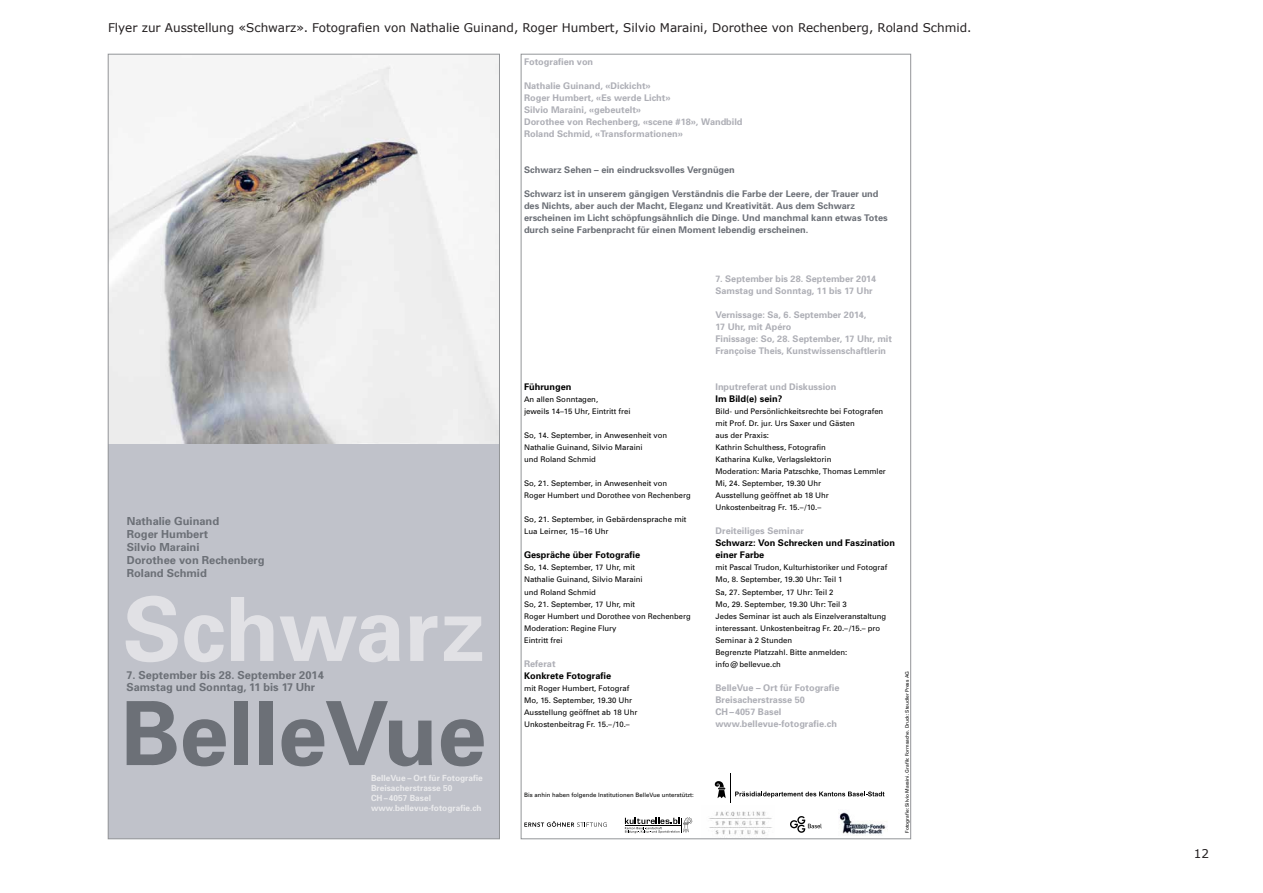
<style>
.page{position:relative;width:1263px;height:893px;background:#fff}
.page>*{position:absolute;margin:0;border:0;box-sizing:border-box;transform-origin:0 0}
.t1{font:700 88.65px "Univers";letter-spacing:-.005em;color:#6c7077}
.t2{font:700 88.65px "Univers";letter-spacing:-.005em;color:#e1e1e5}
.Kleine_Titel{font:12px "Verdana";color:#231f20}
.t3{font:700 11.1px/12.9px "Univers";color:#6c7077}
.t4{font:700 9.15px/12px "Univers";color:#aeafb6}
.t5{font:700 9.15px/12px "Univers";color:#6c7077}
.t6{font:700 9.15px/12px "Univers";color:#000}
.t7{font:700 8.55px/10.2px "Univers";color:#eaeaec}
.t8{font:7.65px/12px "Univers";color:#000}
.t9{font:6px "Univers";color:#000}
.t10{font:4.8px "Univers";color:#000}
.s1{color:#aeafb6}
.s2{color:#000}
</style>
<div class="page">
<div style="left:108px;top:444px;width:391px;height:395px;background:#c0c2ca"></div>
<img style="left:110px;top:56px;width:388px;height:388px">
<svg style="left:715px;top:773px;width:169px;height:29px"></svg>
<img style="left:839px;top:812px;width:48px;height:22px">
<svg style="left:524px;top:821px;width:83px;height:6px"></svg>
<img style="left:709px;top:811px;width:63px;height:24px">
<svg style="left:625px;top:817px;width:67px;height:16px"></svg>
<svg style="left:790px;top:816px;width:32px;height:17px"></svg>
<p class="Kleine_Titel" style="left:108px;top:19px;width:865px">Flyer zur Ausstellung «Schwarz». Fotografien von Nathalie Guinand, Roger Humbert, Silvio Maraini, Dorothee von Rechenberg, Roland Schmid.</p>
<p class="t4" style="left:524px;top:55px;width:71px">Fotografien von</p>
<p class="t4" style="left:524px;top:79px;width:220px">Nathalie Guinand, «Dickicht»<br>Roger Humbert, «Es werde Licht»<br>Silvio Maraini, «gebeutelt»<br>Dorothee von Rechenberg, «scene #18», Wandbild Roland Schmid, «Transformationen»</p>
<p class="t5" style="left:524px;top:164px;width:212px">Schwarz Sehen – ein eindrucksvolles Vergnügen</p>
<p class="t5" style="left:524px;top:188px;width:365px">Schwarz ist in unserem gängigen Verständnis die Farbe der Leere, der Trauer und des Nichts, aber auch der Macht, Eleganz und Kreativität. Aus dem Schwarz erscheinen im Licht schöpfungsähnlich die Dinge. Und manchmal kann etwas Totes durch seine Farbenpracht für einen Moment lebendig erscheinen.</p>
<p class="t3" style="left:127px;top:514px;width:139px">Nathalie Guinand<br>Roger Humbert<br>Silvio Maraini<br>Dorothee von Rechenberg<br>Roland Schmid</p>
<p class="t2" style="left:123px;top:572px;width:364px">Schwarz</p>
<p class="t3" style="left:126px;top:668px;width:199px">7. September bis 28. September 2014<br>Samstag und Sonntag, 11 bis 17 Uhr</p>
<p class="t1" style="left:121px;top:677px;width:367px">BelleVue</p>
<p class="t7" style="left:371px;top:772px;width:113px">BelleVue – Ort für Fotografie<br>Breisacherstrasse 50<br>CH – 4057 Basel www.bellevue-fotografie.ch</p>
<p class="t6" style="left:524px;top:380px;width:49px">Führungen</p>
<p class="t8" style="left:524px;top:393px;width:108px">An allen Sonntagen,<br>jeweils 14–15 Uhr, Eintritt frei</p>
<p class="t8" style="left:524px;top:429px;width:145px">So, 14. September, in Anwesenheit von<br>Nathalie Guinand, Silvio Maraini<br>und Roland Schmid</p>
<p class="t8" style="left:524px;top:477px;width:168px">So, 21. September, in Anwesenheit von<br>Roger Humbert und Dorothee von Rechenberg</p>
<p class="t8" style="left:524px;top:513px;width:164px">So, 21. September, in Gebärdensprache mit<br>Lua Leirner, 15–16 Uhr</p>
<p class="t6" style="left:524px;top:549px;width:118px">Gespräche über Fotografie</p>
<p class="t8" style="left:524px;top:562px;width:168px">So, 14. September, 17 Uhr, mit<br>Nathalie Guinand, Silvio Maraini<br>und Roland Schmid<br>So, 21. September, 17 Uhr, mit<br>Roger Humbert und Dorothee von Rechenberg<br>Moderation: Regine Flury<br>Eintritt frei</p>
<p class="t6" style="left:524px;top:657px;width:89px"><span class="s1">Referat<br></span>Konkrete Fotografie</p>
<p class="t8" style="left:524px;top:682px;width:115px">mit Roger Humbert, Fotograf<br>Mo, 15. September, 19.30 Uhr<br>Ausstellung geöffnet ab 18 Uhr<br>Unkostenbeitrag Fr. 15.– /10.–</p>
<p class="t9" style="left:524px;top:791px;width:171px">Bis anhin haben folgende Institutionen BelleVue unterstützt:</p>
<p class="t4" style="left:715px;top:272px;width:162px">7. September bis 28. September 2014<br>Samstag und Sonntag, 11 bis 17 Uhr</p>
<p class="t4" style="left:715px;top:308px;width:178px">Vernissage: Sa, 6. September 2014,<br>17 Uhr, mit Apéro<br>Finissage: So, 28. September, 17 Uhr, mit Françoise Theis, Kunstwissenschaftlerin</p>
<p class="t4" style="left:715px;top:380px;width:122px">Inputreferat und Diskussion<br><span class="s2">Im Bild(e) sein?</span></p>
<p class="t8" style="left:715px;top:405px;width:172px">Bild- und Persönlichkeitsrechte bei Fotografen mit Prof. Dr. jur. Urs Saxer und Gästen<br>aus der Praxis:<br>Kathrin Schulthess, Fotografin<br>Katharina Kulke, Verlagslektorin<br>Moderation: Maria Patzschke, Thomas Lemmler Mi, 24. September, 19.30 Uhr<br>Ausstellung geöffnet ab 18 Uhr Unkostenbeitrag Fr. 15.– /10.–</p>
<p class="t6" style="left:715px;top:525px;width:181px"><span class="s1">Dreiteiliges Seminar<br></span>Schwarz: Von Schrecken und Faszination einer Farbe</p>
<p class="t8" style="left:715px;top:562px;width:173px">mit Pascal Trudon, Kulturhistoriker und Fotograf Mo, 8. September, 19.30 Uhr: Teil 1<br>Sa, 27. September, 17 Uhr: Teil 2<br>Mo, 29. September, 19.30 Uhr: Teil 3<br>Jedes Seminar ist auch als Einzelveranstaltung interessant. Unkostenbeitrag Fr. 20.– /15.– pro Seminar à 2 Stunden<br>Begrenzte Platzzahl. Bitte anmelden:<br>info @ bellevue.ch</p>
<p class="t4" style="left:715px;top:681px;width:126px">BelleVue – Ort für Fotografie<br>Breisacherstrasse 50<br>CH – 4057 Basel www.bellevue-fotografie.ch</p>
<p class="t10" style="left:904px;top:833px;width:163px;rotate:-90deg">Fotografie: Silvio Maraini. Grafik: Formsache. Druck: Steudler Press AG</p>
<h2 class="Kleine_Titel" style="left:1194px;top:845px;width:17px">12</h2>
</div>
